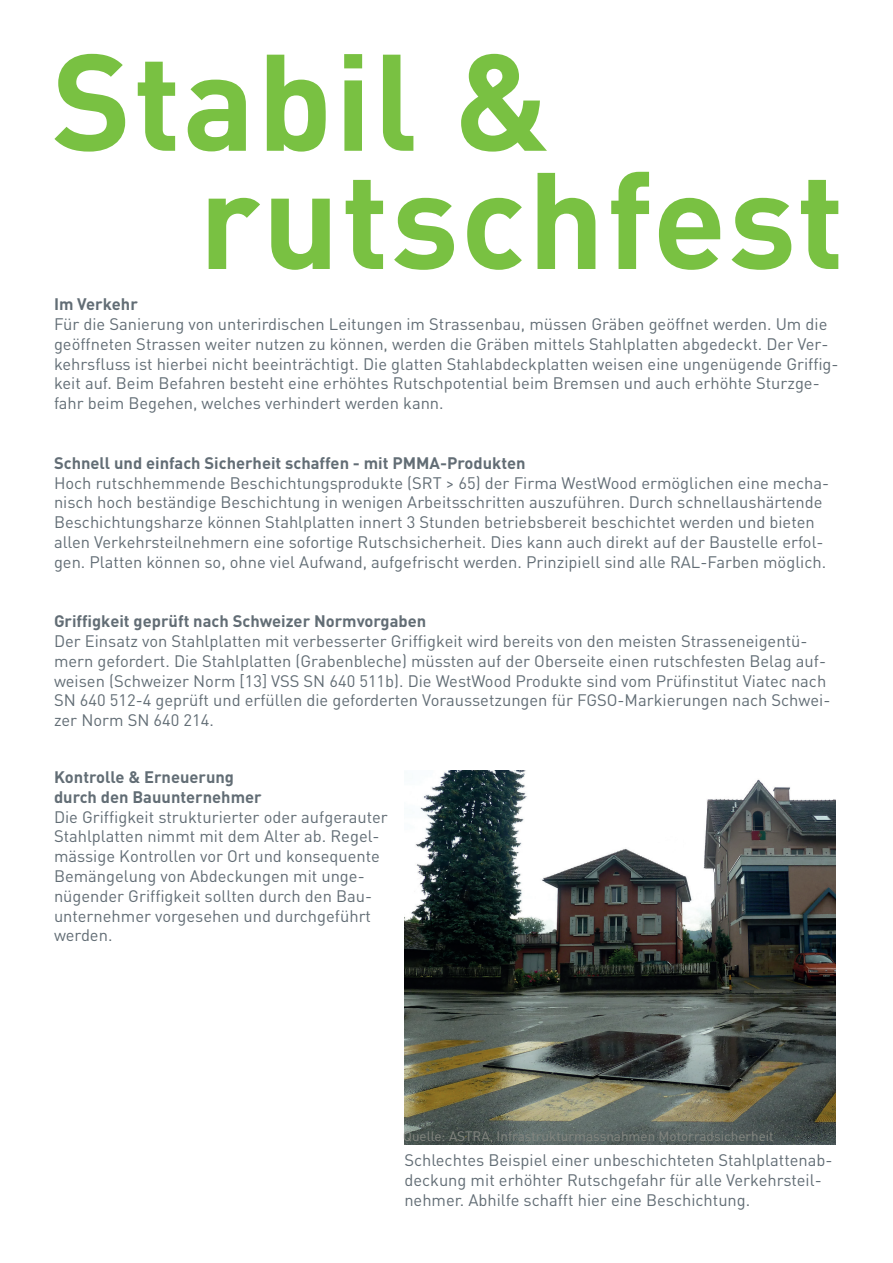
<style>
.page{position:relative;width:893px;height:1263px;background:#fff}
.page>*{position:absolute;margin:0;border:0;box-sizing:border-box;transform-origin:0 0}
.t1{font:700 135px "DIN Pro";letter-spacing:.015em;color:#79c142}
.t2{font:16.5px/19.8px "DIN Pro";color:#626d75}
.t3{font:700 16.5px/19.8px "DIN Pro";color:#626d75}
.t4{font:13.5px "DIN Pro";color:#858781}
</style>
<div class="page">
<img style="left:404px;top:770px;width:432px;height:374px">
<h1 class="t1" style="left:52px;top:10px;width:500px">Stabil &amp;</h1>
<h1 class="t1" style="left:199px;top:128px;width:647px">rutschfest</h1>
<p class="t3" style="left:54px;top:294px;width:85px">Im Verkehr</p>
<p class="t2" style="left:54px;top:314px;width:786px">Für die Sanierung von unterirdischen Leitungen im Strassenbau, müssen Gräben geöffnet werden. Um die geöffneten Strassen weiter nutzen zu können, werden die Gräben mittels Stahlplatten abgedeckt. Der Ver&shy;kehrsfluss ist hierbei nicht beeinträchtigt. Die glatten Stahlabdeckplatten weisen eine ungenügende Griffig&shy;keit auf. Beim Befahren besteht eine erhöhtes Rutschpotential beim Bremsen und auch erhöhte Sturzge&shy;fahr beim Begehen, welches verhindert werden kann.</p>
<p class="t3" style="left:54px;top:452px;width:473px">Schnell und einfach Sicherheit schaffen - mit PMMA-Produkten</p>
<p class="t2" style="left:54px;top:472px;width:777px">Hoch rutschhemmende Beschichtungsprodukte (SRT &gt; 65) der Firma WestWood ermöglichen eine mecha&shy;nisch hoch beständige Beschichtung in wenigen Arbeitsschritten auszuführen. Durch schnellaushärtende Beschichtungsharze können Stahlplatten innert 3 Stunden betriebsbereit beschichtet werden und bieten allen Verkehrsteilnehmern eine sofortige Rutschsicherheit. Dies kann auch direkt auf der Baustelle erfol&shy;gen. Platten können so, ohne viel Aufwand, aufgefrischt werden. Prinzipiell sind alle RAL-Farben möglich.</p>
<p class="t3" style="left:54px;top:611px;width:374px">Griffigkeit geprüft nach Schweizer Normvorgaben</p>
<p class="t2" style="left:54px;top:630px;width:778px">Der Einsatz von Stahlplatten mit verbesserter Griffigkeit wird bereits von den meisten Strasseneigentü&shy;mern gefordert. Die Stahlplatten (Grabenbleche) müssten auf der Oberseite einen rutschfesten Belag auf&shy;weisen (Schweizer Norm [13] VSS SN 640 511b). Die WestWood Produkte sind vom Prüfinstitut Viatec nach SN 640 512-4 geprüft und erfüllen die geforderten Voraussetzungen für FGSO-Markierungen nach Schwei&shy;zer Norm SN 640 214.</p>
<p class="t3" style="left:54px;top:766px;width:209px">Kontrolle &amp; Erneuerung durch den Bauunternehmer</p>
<p class="t2" style="left:54px;top:806px;width:335px">Die Griffigkeit strukturierter oder aufgerauter Stahlplatten nimmt mit dem Alter ab. Regel&shy;mässige Kontrollen vor Ort und konsequente Bemängelung von Abdeckungen mit unge&shy;nügender Griffigkeit sollten durch den Bau&shy;unternehmer vorgesehen und durchgeführt werden.</p>
<p class="t4" style="left:403px;top:1127px;width:372px">Quelle: ASTRA, Infrastrukturmassnahmen Motorradsicherheit</p>
<p class="t2" style="left:404px;top:1149px;width:430px">Schlechtes Beispiel einer unbeschichteten Stahlplattenab&shy;deckung mit erhöhter Rutschgefahr für alle Verkehrsteil&shy;nehmer. Abhilfe schafft hier eine Beschichtung.</p>
</div>
